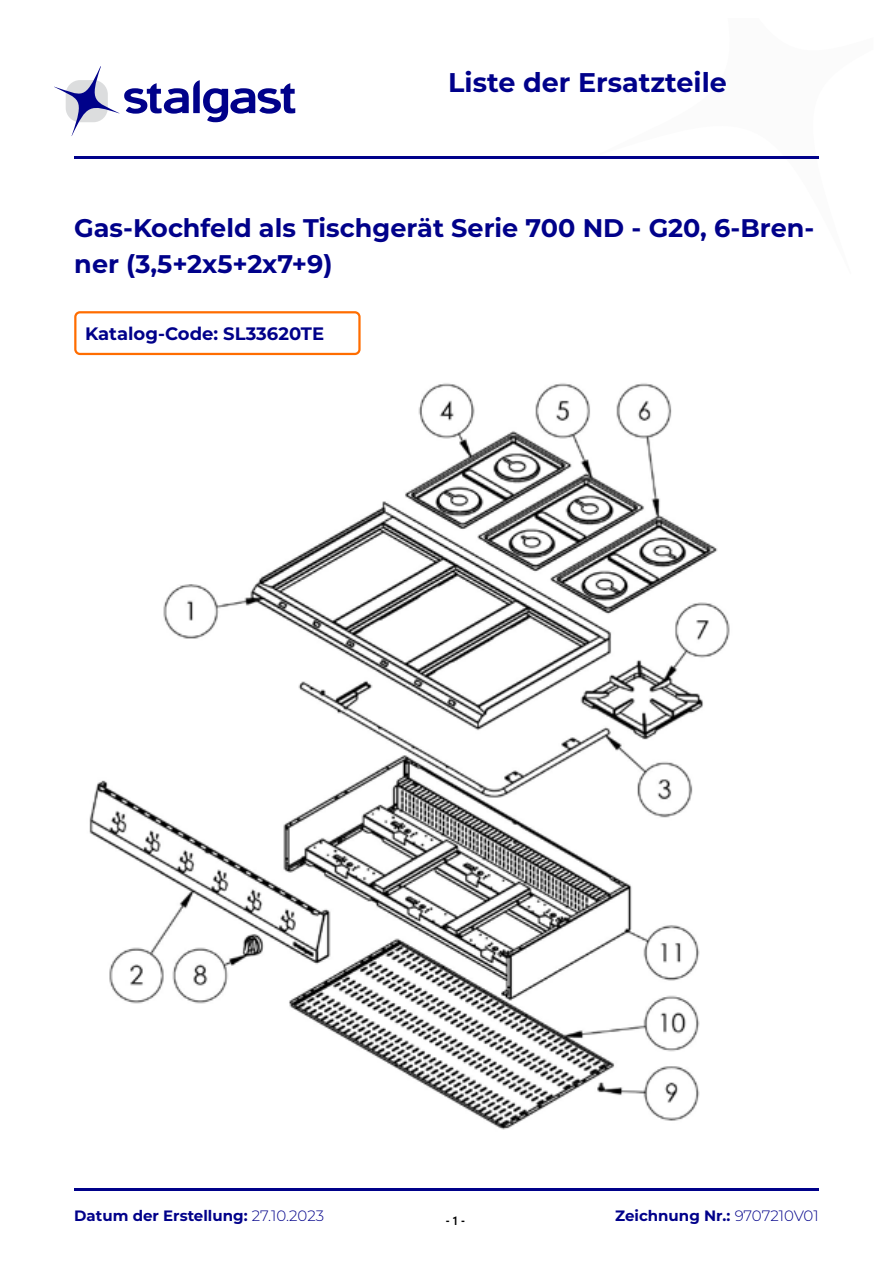
<style>
.page{position:relative;width:893px;height:1263px;background:#fff}
.page>*{position:absolute;margin:0;border:0;box-sizing:border-box;transform-origin:0 0}
.t1{font:700 27px "Montserrat";color:#00018a}
.t2{font:700 25.5px/36px "Montserrat";color:#00018a}
.t3{font:700 18px "Montserrat";color:#00018a}
.t4{font:700 15px "Montserrat";color:#00018a}
.t5{font:700 12px "Roboto";color:#000;scale:.86 1}
.s1{font-weight:300}
</style>
<div class="page">
<svg style="left:54px;top:66px;width:241px;height:70px"></svg>
<hr style="left:74px;top:156px;width:745px;height:2px;background:#00018a">
<hr style="left:74px;top:1188px;width:745px;height:3px;background:#00018a">
<div style="left:74px;top:311px;width:287px;height:44px;border:2px solid #ff6d00;border-radius:5px"></div>
<img style="left:89px;top:383px;width:641px;height:747px">
<p class="t1" style="left:448px;top:63px;width:280px">Liste der Ersatzteile</p>
<p class="t2" style="left:74px;top:209px;width:741px">Gas-Kochfeld als Tischgerät Serie 700 ND - G20, 6-Bren&shy;ner (3,5+2x5+2x7+9)</p>
<p class="t3" style="left:85px;top:320px;width:241px">Katalog-Code: SL33620TE</p>
<p class="t4" style="left:74px;top:1205px;width:252px">Datum der Erstellung: <span class="s1">27.10.2023</span></p>
<p class="t5" style="left:446px;top:1212px;width:24px">- 1 -</p>
<p class="t4" style="left:615px;top:1205px;width:205px">Zeichnung Nr.: <span class="s1">9707210V01</span></p>
</div>
